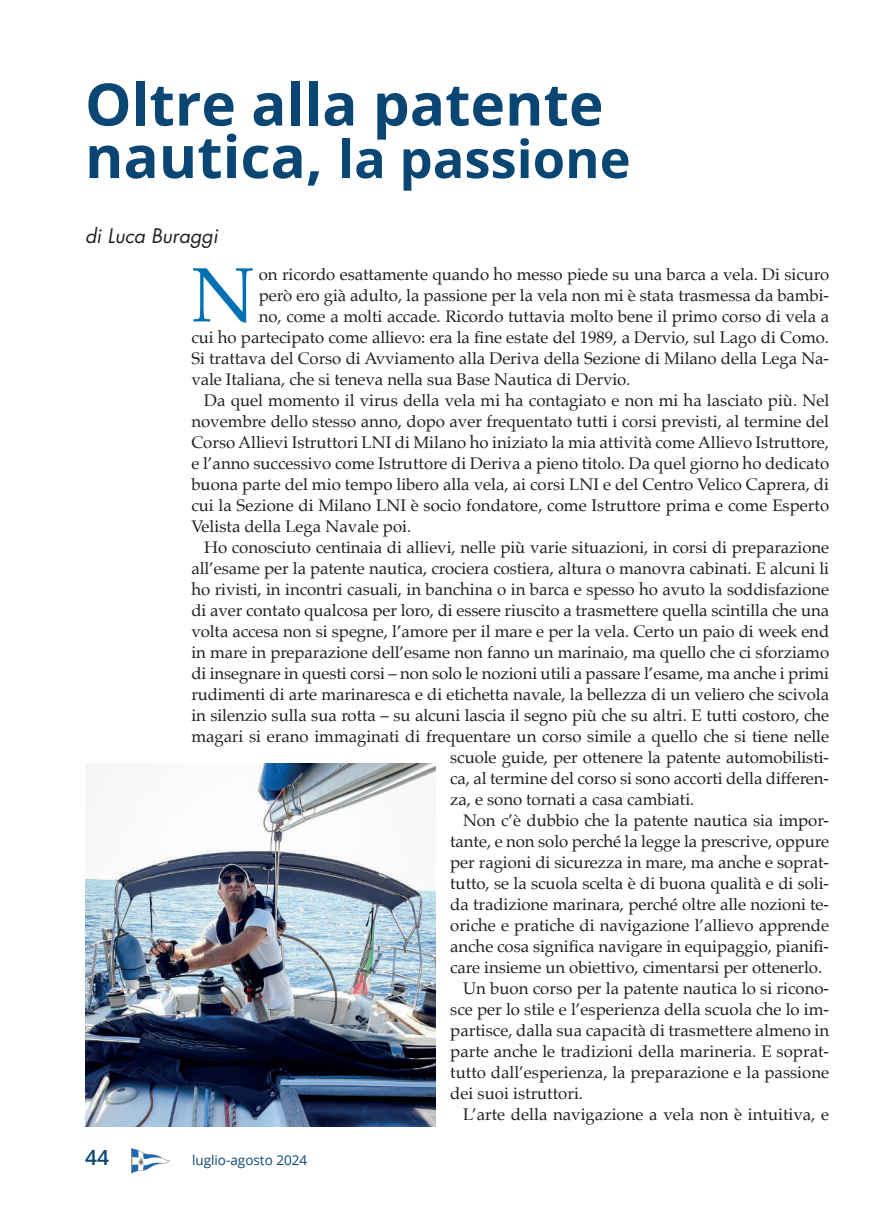
<style>
.page{position:relative;width:893px;height:1212px;background:#fff}
.page>*{position:absolute;margin:0;border:0;box-sizing:border-box;transform-origin:0 0}
.t1{font:76.95px "Palatino";color:#0071b4}
.t2{font:700 58.5px "Open Sans";color:#0a4673}
.t3{font:700 52.5px "Open Sans";color:#0a4673}
.t4{font:600 21px "Open Sans";color:#0a4673}
.t5{font:italic 19.5px "Futura";color:#231f20}
.t6{font:16.8px "Palatino";letter-spacing:-.005em;color:#231f20}
.t7{font:13.5px "Open Sans";color:#0a4673}
.s1{font-size:58.5px}
</style>
<div class="page">
<img style="left:132px;top:1148px;width:37px;height:26px">
<img style="left:85px;top:763px;width:350px;height:364px">
<h2 class="t2" style="left:85px;top:63px;width:520px">Oltre alla patente</h2>
<h3 class="t3" style="left:85px;top:122px;width:547px"><span class="s1">nautica,</span> la passione</h3>
<p class="t5" style="left:85px;top:224px;width:134px">di Luca Buraggi</p>
<h1 class="t1" style="left:191px;top:231px;width:65px">N</h1>
<p class="t6" style="left:259px;top:260px;width:572px">on ricordo esattamente quando ho messo piede su una barca a vela. Di sicuro</p>
<p class="t6" style="left:259px;top:281px;width:572px">però ero già adulto, la passione per la vela non mi è stata trasmessa da bambi-</p>
<p class="t6" style="left:259px;top:302px;width:572px">no, come a molti accade. Ricordo tuttavia molto bene il primo corso di vela a</p>
<p class="t6" style="left:191px;top:323px;width:639px">cui ho partecipato come allievo: era la fine estate del 1989, a Dervio, sul Lago di Como.</p>
<p class="t6" style="left:191px;top:344px;width:639px">Si trattava del Corso di Avviamento alla Deriva della Sezione di Milano della Lega Na-</p>
<p class="t6" style="left:191px;top:365px;width:441px">vale Italiana, che si teneva nella sua Base Nautica di Dervio.</p>
<p class="t6" style="left:204px;top:386px;width:627px">Da quel momento il virus della vela mi ha contagiato e non mi ha lasciato più. Nel</p>
<p class="t6" style="left:191px;top:407px;width:639px">novembre dello stesso anno, dopo aver frequentato tutti i corsi previsti, al termine del</p>
<p class="t6" style="left:191px;top:428px;width:639px">Corso Allievi Istruttori LNI di Milano ho iniziato la mia attività come Allievo Istruttore,</p>
<p class="t6" style="left:191px;top:449px;width:639px">e l’anno successivo come Istruttore di Deriva a pieno titolo. Da quel giorno ho dedicato</p>
<p class="t6" style="left:191px;top:470px;width:639px">buona parte del mio tempo libero alla vela, ai corsi LNI e del Centro Velico Caprera, di</p>
<p class="t6" style="left:191px;top:491px;width:639px">cui la Sezione di Milano LNI è socio fondatore, come Istruttore prima e come Esperto</p>
<p class="t6" style="left:191px;top:512px;width:221px">Velista della Lega Navale poi.</p>
<p class="t6" style="left:204px;top:533px;width:627px">Ho conosciuto centinaia di allievi, nelle più varie situazioni, in corsi di preparazione</p>
<p class="t6" style="left:191px;top:554px;width:639px">all’esame per la patente nautica, crociera costiera, altura o manovra cabinati. E alcuni li</p>
<p class="t6" style="left:191px;top:575px;width:639px">ho rivisti, in incontri casuali, in banchina o in barca e spesso ho avuto la soddisfazione</p>
<p class="t6" style="left:191px;top:596px;width:639px">di aver contato qualcosa per loro, di essere riuscito a trasmettere quella scintilla che una</p>
<p class="t6" style="left:191px;top:617px;width:639px">volta accesa non si spegne, l’amore per il mare e per la vela. Certo un paio di week end</p>
<p class="t6" style="left:191px;top:638px;width:639px">in mare in preparazione dell’esame non fanno un marinaio, ma quello che ci sforziamo</p>
<p class="t6" style="left:191px;top:659px;width:639px">di insegnare in questi corsi – non solo le nozioni utili a passare l’esame, ma anche i primi</p>
<p class="t6" style="left:191px;top:680px;width:639px">rudimenti di arte marinaresca e di etichetta navale, la bellezza di un veliero che scivola</p>
<p class="t6" style="left:191px;top:701px;width:639px">in silenzio sulla sua rotta – su alcuni lascia il segno più che su altri. E tutti costoro, che</p>
<p class="t6" style="left:191px;top:722px;width:639px">magari si erano immaginati di frequentare un corso simile a quello che si tiene nelle</p>
<p class="t6" style="left:450px;top:743px;width:380px">scuole guide, per ottenere la patente automobilisti-</p>
<p class="t6" style="left:450px;top:764px;width:380px">ca, al termine del corso si sono accorti della differen-</p>
<p class="t6" style="left:450px;top:785px;width:246px">za, e sono tornati a casa cambiati.</p>
<p class="t6" style="left:463px;top:806px;width:368px">Non c’è dubbio che la patente nautica sia impor-</p>
<p class="t6" style="left:450px;top:827px;width:380px">tante, e non solo perché la legge la prescrive, oppure</p>
<p class="t6" style="left:450px;top:848px;width:380px">per ragioni di sicurezza in mare, ma anche e soprat-</p>
<p class="t6" style="left:450px;top:869px;width:380px">tutto, se la scuola scelta è di buona qualità e di soli-</p>
<p class="t6" style="left:450px;top:890px;width:380px">da tradizione marinara, perché oltre alle nozioni te-</p>
<p class="t6" style="left:450px;top:911px;width:380px">oriche e pratiche di navigazione l’allievo apprende</p>
<p class="t6" style="left:450px;top:932px;width:380px">anche cosa significa navigare in equipaggio, pianifi-</p>
<p class="t6" style="left:450px;top:953px;width:373px">care insieme un obiettivo, cimentarsi per ottenerlo.</p>
<p class="t6" style="left:463px;top:974px;width:368px">Un buon corso per la patente nautica lo si ricono-</p>
<p class="t6" style="left:450px;top:995px;width:380px">sce per lo stile e l’esperienza della scuola che lo im-</p>
<p class="t6" style="left:450px;top:1016px;width:380px">partisce, dalla sua capacità di trasmettere almeno in</p>
<p class="t6" style="left:450px;top:1037px;width:380px">parte anche le tradizioni della marineria. E soprat-</p>
<p class="t6" style="left:450px;top:1058px;width:380px">tutto dall’esperienza, la preparazione e la passione</p>
<p class="t6" style="left:450px;top:1079px;width:134px">dei suoi istruttori.</p>
<p class="t6" style="left:463px;top:1100px;width:368px">L’arte della navigazione a vela non è intuitiva, e</p>
<p class="t4" style="left:85px;top:1143px;width:25px">44</p>
<p class="t7" style="left:192px;top:1151px;width:117px">luglio-agosto 2024</p>
</div>
